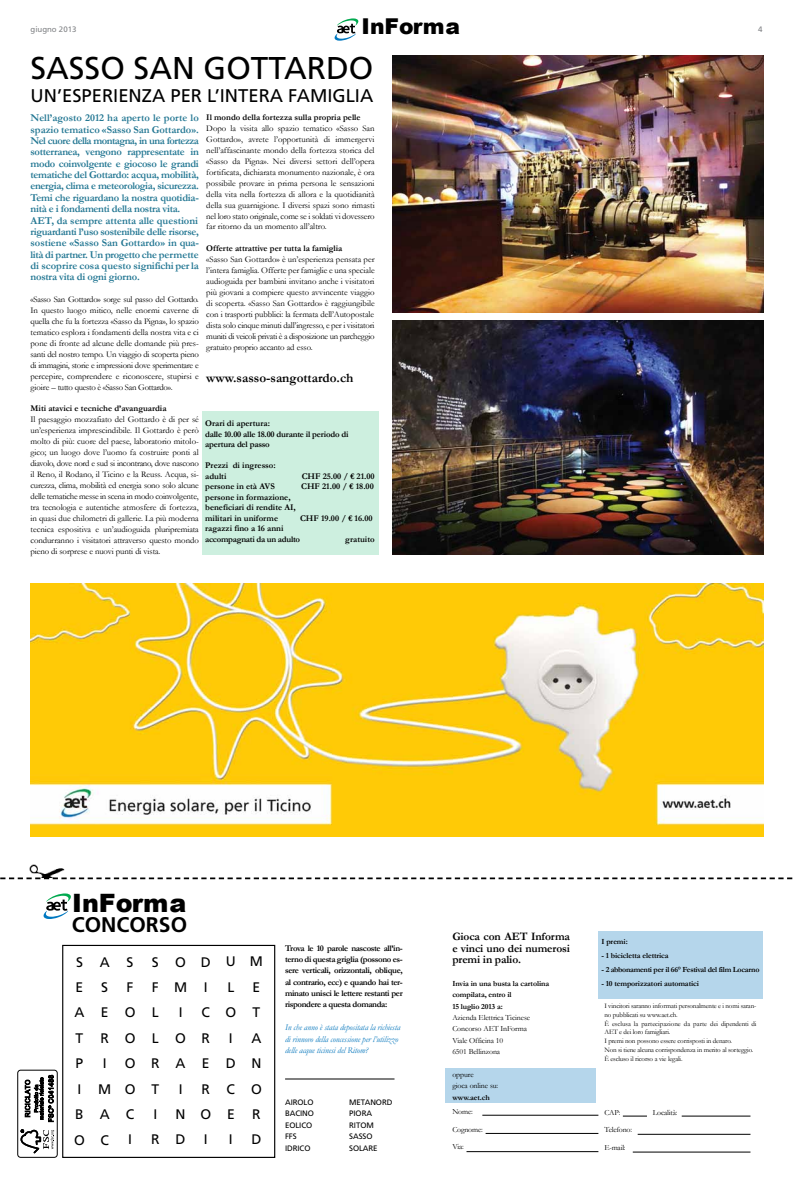
<style>
.page{position:relative;width:794px;height:1191px;background:#fff}
.page>*{position:absolute;margin:0;border:0;box-sizing:border-box;transform-origin:0 0}
.t1{font:31.5px "Frutiger";color:#000}
.t2{font:900 25.29px "Arial";color:#000}
.t3{font:900 21.79px "Arial";color:#000}
.t4{font:700 21.18px "Frutiger";color:#000}
.t5{font:18.38px "Frutiger";color:#000}
.t6{font:13.83px/25.4px "Frutiger";color:#000}
.t7{font:700 13.12px "Garamond";color:#000}
.t8{font:700 11.38px/11.4px "Garamond";letter-spacing:-.01em;color:#000;text-align:justify}
.t9{font:700 10.5px/11.4px "Garamond";letter-spacing:-.025em;color:#237793}
.t10{font:8.75px/10.9px "Garamond";letter-spacing:-.01em;color:#000;text-align:justify}
.t11{font:700 8.75px/11.4px "Garamond";color:#000}
.t12{font:italic 8.75px/11.4px "Garamond";letter-spacing:-.01em;color:#0777bd}
.t13{font:700 8.75px/10.5px "Garamond";letter-spacing:-.02em;color:#000}
.t14{font:700 8.75px/10.5px "Garamond";letter-spacing:-.03em;color:#000}
.t15{font:7.88px/11.4px "Garamond";letter-spacing:-.01em;color:#000}
.t16{font:700 7.88px/11.4px "Garamond";letter-spacing:-.01em;color:#000}
.t17{font:7.88px/11.4px "Frutiger";letter-spacing:-.01em;color:#000}
.t18{font:700 7.88px "Garamond";letter-spacing:-.03em;color:#000}
.t19{font:7.88px "Frutiger";color:#808285}
.t20{font:7px/8.8px "Garamond";letter-spacing:-.02em;color:#000}
</style>
<div class="page">
<div style="left:203px;top:410px;width:176px;height:144px;background:#cdefdf"></div>
<div style="left:598px;top:931px;width:164px;height:67px;background:#b5d6eb"></div>
<div style="left:445px;top:1067px;width:150px;height:35px;background:#b5d6eb"></div>
<img style="left:30px;top:584px;width:733px;height:252px">
<svg style="left:0;top:877px;width:792px;height:2px"></svg>
<img style="left:30px;top:865px;width:35px;height:12px">
<hr style="left:482px;top:1115px;width:116px;height:1px;background:#000">
<hr style="left:485px;top:1133px;width:113px;height:1px;background:#000">
<hr style="left:466px;top:1151px;width:132px;height:1px;background:#000">
<hr style="left:633px;top:1151px;width:117px;height:1px;background:#000">
<hr style="left:637px;top:1134px;width:113px;height:1px;background:#000">
<hr style="left:681px;top:1115px;width:69px;height:1px;background:#000">
<svg style="left:623px;top:1115px;width:24px;height:1px"></svg>
<div style="left:17px;top:1069px;width:41px;height:88px;border:1px solid #000;border-radius:3px"></div>
<svg style="left:21px;top:1129px;width:33px;height:24px"></svg>
<svg style="left:25px;top:1074px;width:29px;height:47px"></svg>
<img style="left:392px;top:56px;width:371px;height:257px">
<img style="left:392px;top:320px;width:371px;height:234px">
<div style="left:62px;top:945px;width:213px;height:213px;border:1px solid #000"></div>
<hr style="left:285px;top:1078px;width:109px;height:1px;background:#000">
<svg style="left:44px;top:893px;width:27px;height:26px"></svg>
<svg style="left:334px;top:18px;width:24px;height:23px"></svg>
<h3 class="t3" style="left:361px;top:11px;width:100px">InForma</h3>
<p class="t19" style="left:31px;top:24px;width:47px">GIUGNO 2013</p>
<p class="t19" style="left:758px;top:24px;width:6px">4</p>
<h1 class="t1" style="left:30px;top:50px;width:345px">SASSO SAN GOTTARDO</h1>
<h3 class="t5" style="left:31px;top:84px;width:42px">UN’ESPE</h3>
<h3 class="t5" style="left:102px;top:84px;width:270px">RIE NZA PE R L’INTE RA FAMIGLIA</h3>
<p class="t11" style="left:206px;top:111px;width:156px">Il mondo della fortezza sulla propria pelle</p>
<p class="t10" style="left:206px;top:123px;width:170px">Dopo la visita allo spazio tematico «Sasso San Gottardo», avrete l’opportunità di immergervi nell’affascinante mondo della fortezza storica del «Sasso da Pigna». Nei diversi settori dell’opera fortificata, dichiarata monumento nazionale, è ora possibile provare in prima persona le sensazioni della vita nella fortezza di allora e la quotidianità della sua guarnigione. I diversi spazi sono rimasti nel loro stato originale, come se i soldati vi dovessero far ritorno da un momento all’altro.</p>
<p class="t11" style="left:206px;top:243px;width:138px">Offerte attrattive per tutta la famiglia</p>
<p class="t10" style="left:206px;top:254px;width:170px">«Sasso San Gottardo» è un’esperienza pensata per l’intera famiglia. Offerte per famiglie e una speciale audioguida per bambini invitano anche i visitatori più giovani a compiere questo avvincente viaggio di scoperta. «Sasso San Gottardo» è raggiungibile con i trasporti pubblici: la fermata dell’Autopostale dista solo cinque minuti dall’ingresso, e per i visitatori muniti di veicoli privati è a disposizione un parcheggio gratuito proprio accanto ad esso.</p>
<h3 class="t7" style="left:206px;top:370px;width:149px">www.sasso-sangottardo.ch</h3>
<p class="t9" style="left:31px;top:112px;width:170px">Nell’agosto 2012 ha aperto le porte lo spazio tematico «Sasso San Gottardo».<br>Nel cuore della montagna, in una fortezza sotterranea, vengono rappresentate in modo coinvolgente e giocoso le grandi tematiche del Gottardo: acqua, mobilità, energia, clima e meteorologia, sicurezza.<br>Temi che riguardano la nostra quotidia&shy;nità e i fondamenti della nostra vita.<br>AET, da sempre attenta alle questioni riguardanti l’uso sostenibile delle risorse, sostiene «Sasso San Gottardo» in qua&shy;lità di partner. Un progetto che permette di scoprire cosa questo significhi per la nostra vita di ogni giorno.</p>
<p class="t10" style="left:31px;top:294px;width:170px">«Sasso San Gottardo» sorge sul passo del Gottardo.<br>In questo luogo mitico, nelle enormi caverne di quella che fu la fortezza «Sasso da Pigna», lo spazio tematico esplora i fondamenti della nostra vita e ci pone di fronte ad alcune delle domande più pres&shy;santi del nostro tempo. Un viaggio di scoperta pieno di immagini, storie e impressioni dove sperimentare e percepire, comprendere e riconoscere, stupirsi e gioire – tutto questo è «Sasso San Gottardo».</p>
<p class="t11" style="left:31px;top:403px;width:138px">Miti atavici e tecniche d’avanguardia</p>
<p class="t10" style="left:31px;top:414px;width:170px">Il paesaggio mozzafiato del Gottardo è di per sé un’esperienza imprescindibile. Il Gottardo è però molto di più: cuore del paese, laboratorio mitolo&shy;gico; un luogo dove l’uomo fa costruire ponti al diavolo, dove nord e sud si incontrano, dove nascono il Reno, il Rodano, il Ticino e la Reuss. Acqua, si&shy;curezza, clima, mobilità ed energia sono solo alcune delle tematiche messe in scena in modo coinvolgente, tra tecnologia e autentiche atmosfere di fortezza, in quasi due chilometri di gallerie. La più moderna tecnica espositiva e un’audioguida pluripremiata condurranno i visitatori attraverso questo mondo pieno di sorprese e nuovi punti di vista.</p>
<p class="t13" style="left:205px;top:418px;width:145px">Orari di apertura:<br>dalle 10.00 alle 18.00 durante il periodo di apertura del passo</p>
<p class="t11" style="left:205px;top:460px;width:72px;line-height:10.5px">Prezzi di ingresso: adulti</p>
<p class="t11" style="left:302px;top:470px;width:74px">CHF 25.00 / € 21.00</p>
<p class="t11" style="left:205px;top:480px;width:71px">persone in età AVS</p>
<p class="t11" style="left:301px;top:480px;width:74px">CHF 21.00 / € 18.00</p>
<p class="t11" style="left:205px;top:491px;width:92px;line-height:10.5px">persone in formazione, beneficiari di rendite AI, militari in uniforme</p>
<p class="t11" style="left:300px;top:512px;width:74px">CHF 19.00 / € 16.00</p>
<p class="t14" style="left:205px;top:523px;width:96px">ragazzi fino a 16 anni accompagnati da un adulto</p>
<p class="t11" style="left:345px;top:533px;width:31px">gratuito</p>
<h2 class="t2" style="left:72px;top:884px;width:116px">InForma</h2>
<h3 class="t4" style="left:72px;top:912px;width:117px">CONCORSO</h3>
<h3 class="t6" style="left:74px;top:949px;width:12px">S<br>E<br>A<br>T<br>P<br>I<br>B<br>O</h3>
<h3 class="t6" style="left:98px;top:949px;width:13px;text-align:center">A<br>S<br>E<br>R<br>I<br>M<br>A<br>C</h3>
<h3 class="t6" style="left:125px;top:949px;width:11px">S<br>F<br>O<br>O<br>O<br>O<br>C<br>I</h3>
<h3 class="t6" style="left:151px;top:949px;width:9px">S<br>F<br>L<br>L<br>R<br>T<br>I<br>R</h3>
<h3 class="t6" style="left:174px;top:949px;width:13px;text-align:center">O<br>M<br>I<br>O<br>A<br>I<br>N<br>D</h3>
<h3 class="t6" style="left:200px;top:949px;width:11px">D<br>I<br>C<br>R<br>E<br>R<br>O<br>I</h3>
<h3 class="t6" style="left:225px;top:949px;width:12px">U<br>L<br>O<br>I<br>D<br>C<br>E<br>I</h3>
<h3 class="t6" style="left:250px;top:949px;width:13px">M<br>E<br>T<br>A<br>N<br>O<br>R<br>D</h3>
<p class="t11" style="left:285px;top:942px;width:119px;text-align:justify">Trova le 10 parole nascoste all’in&shy;terno di questa griglia (possono es&shy;sere verticali, orizzontali, oblique, al contrario, ecc) e quando hai ter&shy;minato unisci le lettere restanti per rispondere a questa domanda:</p>
<p class="t12" style="left:285px;top:1021px;width:117px">In che anno è stata depositata la richiesta di rinnovo della concessione per l’utilizzo delle acque ticinesi del Ritom?</p>
<p class="t17" style="left:285px;top:1096px;width:16px">AIROLO<br>BACINO<br>EOLICO<br>FF S<br>IDRICO</p>
<p class="t17" style="left:349px;top:1096px;width:30px">M ETANORD<br>PIORA<br>RITOM<br>SASSO<br>SOLARE</p>
<h3 class="t8" style="left:452px;top:931px;width:119px">Gioca con AET Informa e vinci uno dei numerosi premi in palio.</h3>
<p class="t16" style="left:452px;top:977px;width:98px">Invia in una busta la cartolina compilata, entro il<br>15 luglio 2013 a:</p>
<p class="t15" style="left:452px;top:1011px;width:79px">Azienda Elettrica Ticinese<br>Concorso AET InForma<br>Viale Officina 10<br>6501 Bellinzona</p>
<p class="t15" style="left:452px;top:1068px;width:47px">oppure<br>gioca online su:</p>
<p class="t16" style="left:452px;top:1091px;width:39px">www.aet.ch</p>
<p class="t15" style="left:452px;top:1106px;width:22px">Nome:</p>
<p class="t15" style="left:452px;top:1123px;width:32px">Cognome:</p>
<p class="t15" style="left:452px;top:1141px;width:13px">Via:</p>
<p class="t16" style="left:601px;top:935px;width:28px">I premi:</p>
<p class="t16" style="left:601px;top:949px;width:69px">- 1 bicicletta elettrica</p>
<p class="t18" style="left:601px;top:964px;width:160px">- 2 abbonamenti per il 66° Festival del film Locarno</p>
<p class="t16" style="left:601px;top:977px;width:99px">- 10 temporizzatori automatici</p>
<p class="t20" style="left:604px;top:1001px;width:153px">I vincitori saranno informati personalmente e i nomi saran&shy;no pubblicati su www.aet.ch.<br>è esclusa la partecipazione da parte dei dipendenti di AET e dei loro famigliari.<br>I premi non possono essere corrisposti in denaro.<br>Non si tiene alcuna corrispondenza in merito al sorteggio. è escluso il ricorso a vie legali.</p>
<p class="t15" style="left:604px;top:1106px;width:18px">CAP:</p>
<p class="t15" style="left:653px;top:1106px;width:26px">Località:</p>
<p class="t15" style="left:604px;top:1123px;width:29px">Telefono:</p>
<p class="t15" style="left:604px;top:1141px;width:23px">E-mail:</p>
</div>
